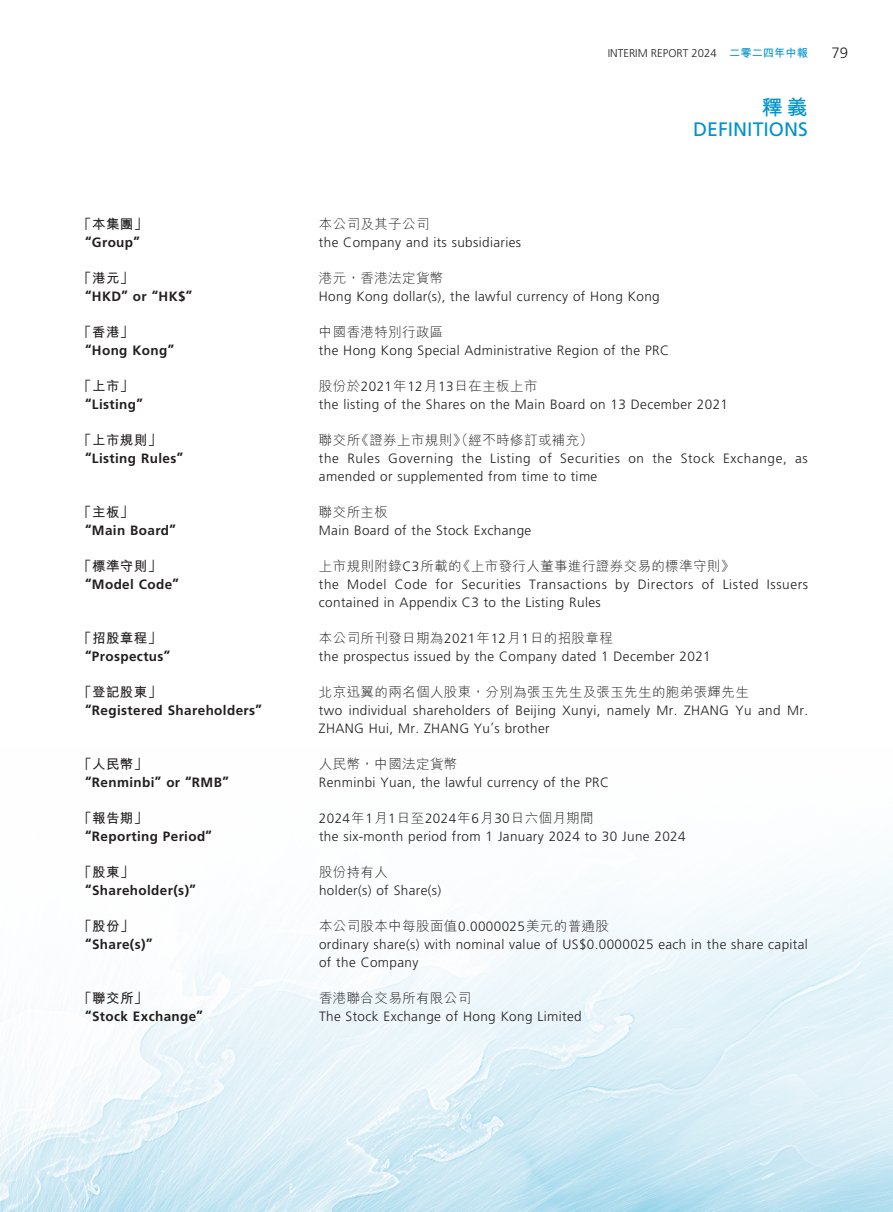
<style>
.page{position:relative;width:893px;height:1212px;background:#fff}
.page>*{position:absolute;margin:0;border:0;box-sizing:border-box;transform-origin:0 0}
.t1{font:700 21px "M Hei HK";color:#0094ca}
.t2{font:19.5px "Frutiger LT Std";color:#0094ca}
.t3{font:300 15px "Frutiger LT Std";color:#231f20}
.t4{font:300 13.5px/18px "Frutiger LT Std";letter-spacing:.03em;color:#231f20}
.t5{font:300 13.5px "M Hei HK";letter-spacing:.03em;color:#231f20}
.t6{font:700 13.5px "Frutiger LT Std";letter-spacing:.03em;color:#231f20}
.t7{font:700 13.5px "M Hei HK";letter-spacing:.03em;color:#231f20}
.t8{font:300 11.25px "Frutiger LT Std";color:#231f20}
.s1{font-family:"M Hei HK";font-weight:700;color:#0094ca}
.s2{font-family:"Frutiger LT Std"}
.s3{font-family:"M Hei HK"}
</style>
<div class="page">
<img style="left:0;top:870px;width:893px;height:342px">
<p class="t8" style="left:608px;top:47px;width:202px">INTERIM REPORT 2024 <span class="s1">二零二四年中報</span></p>
<p class="t3" style="left:831px;top:44px;width:18px">79</p>
<h1 class="t1" style="left:762px;top:92px;width:48px">釋義</h1>
<h2 class="t2" style="left:693px;top:118px;width:116px">DEFINITIONS</h2>
<p class="t7" style="left:78px;top:214px;width:71px">「本集團」</p>
<p class="t5" style="left:319px;top:217px;width:112px">本公司及其子公司</p>
<p class="t6" style="left:85px;top:234px;width:56px">“Group”</p>
<p class="t4" style="left:319px;top:233px;width:204px">the Company and its subsidiaries</p>
<p class="t7" style="left:78px;top:268px;width:57px">「港元」</p>
<p class="t5" style="left:319px;top:271px;width:126px">港元，香港法定貨幣</p>
<p class="t6" style="left:85px;top:288px;width:109px">“HKD” or “HK$”</p>
<p class="t4" style="left:319px;top:287px;width:342px">Hong Kong dollar(s), the lawful currency of Hong Kong</p>
<p class="t7" style="left:78px;top:322px;width:57px">「香港」</p>
<p class="t5" style="left:319px;top:325px;width:126px">中國香港特別行政區</p>
<p class="t6" style="left:85px;top:342px;width:91px">“Hong Kong”</p>
<p class="t4" style="left:319px;top:341px;width:352px">the Hong Kong Special Administrative Region of the PRC</p>
<p class="t7" style="left:78px;top:376px;width:57px">「上市」</p>
<p class="t5" style="left:319px;top:379px;width:220px">股份於<span class="s2">2021</span>年<span class="s2">12</span>月<span class="s2">13</span>日在主板上市</p>
<p class="t6" style="left:85px;top:396px;width:59px">“Listing”</p>
<p class="t4" style="left:319px;top:395px;width:411px">the listing of the Shares on the Main Board on 13 December 2021</p>
<p class="t7" style="left:78px;top:430px;width:84px">「上市規則」</p>
<p class="t5" style="left:319px;top:433px;width:276px">聯交所《證券上市規則》（經不時修訂或補充）</p>
<p class="t6" style="left:85px;top:450px;width:100px">“Listing Rules”</p>
<p class="t4" style="left:319px;top:449px;width:490px">the Rules Governing the Listing of Securities on the Stock Exchange, as amended or supplemented from time to time</p>
<p class="t7" style="left:78px;top:502px;width:57px">「主板」</p>
<p class="t5" style="left:319px;top:505px;width:71px">聯交所主板</p>
<p class="t6" style="left:85px;top:522px;width:93px">“Main Board”</p>
<p class="t4" style="left:319px;top:521px;width:214px">Main Board of the Stock Exchange</p>
<p class="t7" style="left:78px;top:556px;width:84px">「標準守則」</p>
<p class="t5" style="left:319px;top:559px;width:417px">上市規則附錄<span class="s2">C3</span>所載的《上市發行人董事進行證券交易的標準守則》</p>
<p class="t6" style="left:85px;top:576px;width:96px">“Model Code”</p>
<p class="t4" style="left:319px;top:575px;width:491px">the Model Code for Securities Transactions by Directors of Listed Issuers contained in Appendix C3 to the Listing Rules</p>
<p class="t7" style="left:78px;top:628px;width:84px">「招股章程」</p>
<p class="t5" style="left:319px;top:631px;width:295px">本公司所刊發日期為<span class="s2">2021</span>年<span class="s2">12</span>月<span class="s2">1</span>日的招股章程</p>
<p class="t6" style="left:85px;top:648px;width:87px">“Prospectus”</p>
<p class="t4" style="left:319px;top:647px;width:393px">the prospectus issued by the Company dated 1 December 2021</p>
<p class="t7" style="left:78px;top:682px;width:84px">「登記股東」</p>
<p class="t5" style="left:319px;top:685px;width:431px">北京迅翼的兩名個人股東，分別為張玉先生及張玉先生的胞弟張輝先生</p>
<p class="t6" style="left:85px;top:702px;width:178px">“Registered Shareholders”</p>
<p class="t4" style="left:319px;top:701px;width:491px">two individual shareholders of Beijing Xunyi, namely Mr. ZHANG Yu and Mr.<br>ZHANG Hui, Mr. ZHANG Yu’s brother</p>
<p class="t7" style="left:78px;top:754px;width:71px">「人民幣」</p>
<p class="t5" style="left:319px;top:757px;width:140px">人民幣，中國法定貨幣</p>
<p class="t6" style="left:85px;top:774px;width:145px">“Renminbi” or “RMB”</p>
<p class="t4" style="left:319px;top:773px;width:292px">Renminbi Yuan, the lawful currency of the PRC</p>
<p class="t7" style="left:78px;top:808px;width:71px">「報告期」</p>
<p class="t4" style="left:319px;top:809px;width:276px">2024<span class="s3">年</span>1<span class="s3">月</span>1<span class="s3">日至</span>2024<span class="s3">年</span>6<span class="s3">月</span>30<span class="s3">日六個月期間</span></p>
<p class="t6" style="left:85px;top:828px;width:129px">“Reporting Period”</p>
<p class="t4" style="left:319px;top:827px;width:368px">the six-month period from 1 January 2024 to 30 June 2024</p>
<p class="t7" style="left:78px;top:862px;width:57px">「股東」</p>
<p class="t5" style="left:319px;top:865px;width:71px">股份持有人</p>
<p class="t6" style="left:85px;top:882px;width:112px">“Shareholder(s)”</p>
<p class="t4" style="left:319px;top:881px;width:124px">holder(s) of Share(s)</p>
<p class="t7" style="left:78px;top:916px;width:57px">「股份」</p>
<p class="t5" style="left:319px;top:919px;width:291px">本公司股本中每股面值<span class="s2">0.0000025</span>美元的普通股</p>
<p class="t6" style="left:85px;top:936px;width:69px">“Share(s)”</p>
<p class="t4" style="left:319px;top:935px;width:490px">ordinary share(s) with nominal value of US$0.0000025 each in the share capital of the Company</p>
<p class="t7" style="left:78px;top:988px;width:71px">「聯交所」</p>
<p class="t5" style="left:319px;top:991px;width:154px">香港聯合交易所有限公司</p>
<p class="t6" style="left:85px;top:1008px;width:120px">“Stock Exchange”</p>
<p class="t4" style="left:319px;top:1007px;width:264px">The Stock Exchange of Hong Kong Limited</p>
</div>
